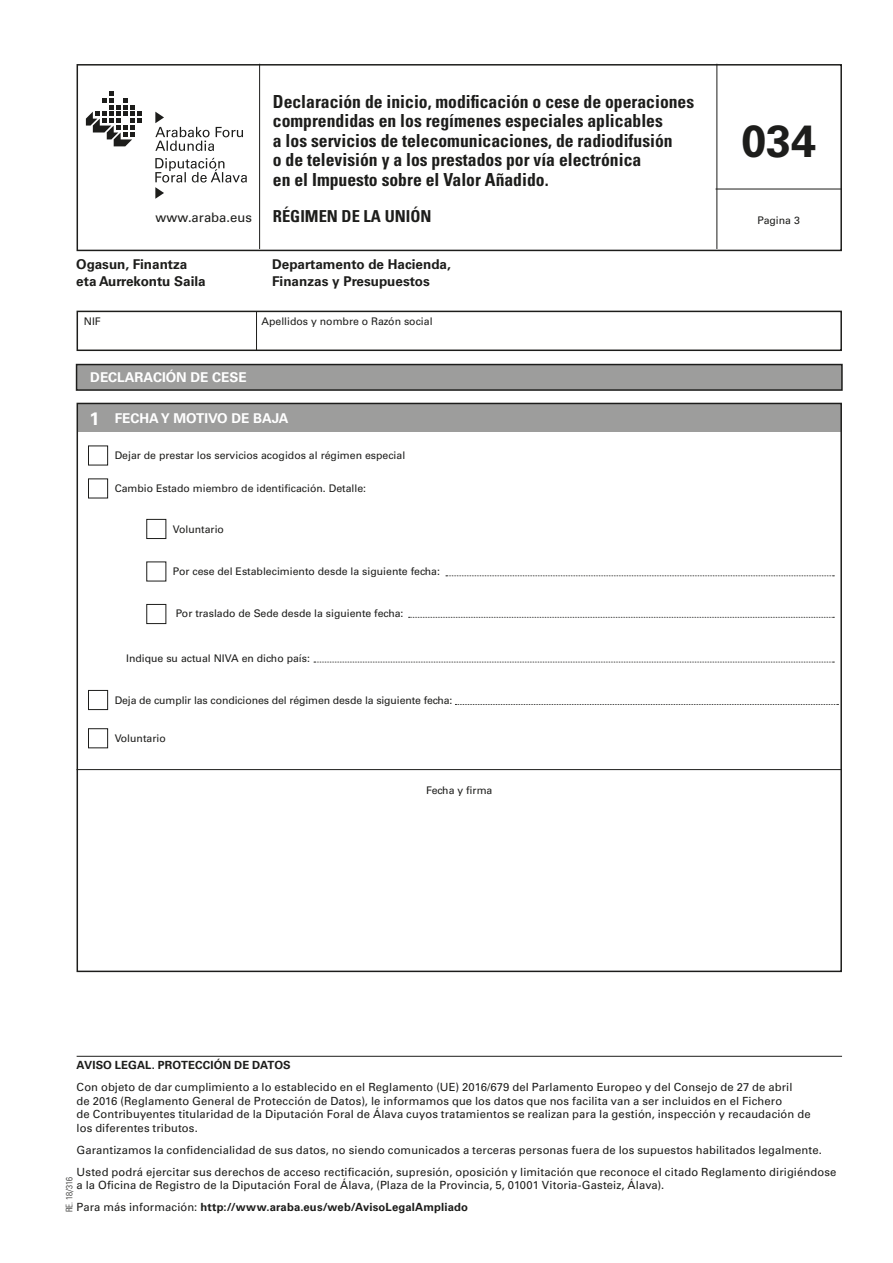
<style>
.page{position:relative;width:893px;height:1263px;background:#fff}
.page>*{position:absolute;margin:0;border:0;box-sizing:border-box;transform-origin:0 0}
.t1{font:700 45px "Univers LT Std";color:#1d1d1b}
.t2{font:700 condensed 18px/19.5px "Univers LT Std";color:#1d1d1b}
.t3{font:700 condensed 16.5px "Univers LT Std";color:#1d1d1b}
.t4{font:700 13.5px/16.5px "Univers LT Std";color:#1d1d1b}
.t5{font:700 13.5px "Univers LT Std";color:#fff}
.t6{font:13.05px "Univers LT Std";color:#1d1d1b}
.t7{font:11.25px/13.5px "Univers LT Std";letter-spacing:.01em;color:#1d1d1b}
.t8{font:700 11.25px "Univers LT Std";letter-spacing:.005em;color:#1d1d1b}
.t9{font:10.5px "Univers LT Std";color:#1d1d1b}
.t10{font:300 condensed 9px "Univers LT Std";color:#1d1d1b}
.s1{font-size:18px}
.s2{font-weight:700}
</style>
<div class="page">
<div style="left:77px;top:64px;width:765px;height:187px;border:2px solid #1d1d1b"></div>
<hr style="left:716px;top:64px;width:1px;height:185px;background:#1d1d1b">
<hr style="left:259px;top:64px;width:1px;height:185px;background:#1d1d1b">
<svg style="left:86px;top:91px;width:55px;height:55px"></svg>
<svg style="left:155px;top:112px;width:88px;height:39px"></svg>
<svg style="left:155px;top:158px;width:92px;height:41px"></svg>
<div style="left:77px;top:311px;width:765px;height:40px;border:2px solid #1d1d1b"></div>
<hr style="left:716px;top:189px;width:126px;height:1px;background:#1d1d1b">
<hr style="left:256px;top:311px;width:1px;height:39px;background:#1d1d1b">
<div style="left:77px;top:364px;width:765px;height:26px;background:#9d9d9c"></div>
<div style="left:76px;top:364px;width:767px;height:27px;border:2px solid #1d1d1b"></div>
<div style="left:78px;top:404px;width:763px;height:27px;background:#9d9d9c"></div>
<div style="left:88px;top:445px;width:20px;height:20px;border:1px solid #1d1d1b"></div>
<div style="left:88px;top:690px;width:20px;height:20px;border:1px solid #1d1d1b"></div>
<svg style="left:446px;top:575px;width:388px;height:1px"></svg>
<svg style="left:409px;top:617px;width:425px;height:1px"></svg>
<svg style="left:314px;top:662px;width:520px;height:1px"></svg>
<div style="left:88px;top:478px;width:20px;height:20px;border:1px solid #1d1d1b"></div>
<div style="left:88px;top:728px;width:20px;height:20px;border:1px solid #1d1d1b"></div>
<div style="left:146px;top:519px;width:20px;height:20px;border:1px solid #1d1d1b"></div>
<div style="left:146px;top:604px;width:20px;height:20px;border:1px solid #1d1d1b"></div>
<svg style="left:455px;top:704px;width:383px;height:1px"></svg>
<hr style="left:77px;top:769px;width:765px;height:1px;background:#1d1d1b">
<hr style="left:77px;top:1056px;width:765px;height:1px;background:#1d1d1b">
<p class="t6" style="left:156px;top:210px;width:98px">www.araba.eus</p>
<p class="t2" style="left:273px;top:91px;width:423px">Declaración de inicio, modificación o cese de operaciones comprendidas en los regímenes especiales aplicables<br>a los servicios de telecomunicaciones, de radiodifusión<br>o de televisión y a los prestados por vía electrónica<br>en el Impuesto sobre el Valor Añadido.</p>
<h3 class="t3" style="left:273px;top:206px;width:160px">RÉGIMEN DE LA UNIÓN</h3>
<p class="t4" style="left:76px;top:256px;width:131px">Ogasun, Finantza eta Aurrekontu Saila</p>
<p class="t4" style="left:272px;top:256px;width:180px">Departamento de Hacienda,<br>Finanzas y Presupuestos</p>
<p class="t9" style="left:84px;top:315px;width:18px">NIF</p>
<p class="t9" style="left:261px;top:315px;width:173px">Apellidos y nombre o Razón social</p>
<p class="t5" style="left:90px;top:369px;width:158px">DECLARACIÓN DE CESE</p>
<p class="t5" style="left:90px;top:410px;width:201px"><span class="s1">1</span> FECHA Y MOTIVO DE BAJA</p>
<p class="t9" style="left:115px;top:449px;width:292px">Dejar de prestar los servicios acogidos al régimen especial</p>
<p class="t9" style="left:115px;top:482px;width:253px">Cambio Estado miembro de identificación. Detalle:</p>
<p class="t9" style="left:173px;top:523px;width:53px">Voluntario</p>
<p class="t9" style="left:173px;top:565px;width:268px">Por cese del Establecimiento desde la siguiente fecha:</p>
<p class="t9" style="left:176px;top:607px;width:229px">Por traslado de Sede desde la siguiente fecha:</p>
<p class="t9" style="left:126px;top:652px;width:185px">Indique su actual NIVA en dicho país:</p>
<p class="t9" style="left:115px;top:694px;width:339px">Deja de cumplir las condiciones del régimen desde la siguiente fecha:</p>
<p class="t9" style="left:115px;top:732px;width:53px">Voluntario</p>
<p class="t9" style="left:426px;top:784px;width:68px">Fecha y firma</p>
<h1 class="t1" style="left:741px;top:114px;width:77px">034</h1>
<p class="t9" style="left:758px;top:215px;width:44px">Pagina 3</p>
<p class="t8" style="left:77px;top:1059px;width:216px">AVISO LEGAL. PROTECCIÓN DE DATOS</p>
<p class="t7" style="left:77px;top:1081px;width:735px">Con objeto de dar cumplimiento a lo establecido en el Reglamento (UE) 2016/679 del Parlamento Europeo y del Consejo de 27 de abril<br>de 2016 (Reglamento General de Protección de Datos), le informamos que los datos que nos facilita van a ser incluidos en el Fichero<br>de Contribuyentes titularidad de la Diputación Foral de Álava cuyos tratamientos se realizan para la gestión, inspección y recaudación de los diferentes tributos.</p>
<p class="t7" style="left:77px;top:1139px;width:761px;line-height:22px">Garantizamos la confidencialidad de sus datos, no siendo comunicados a terceras personas fuera de los supuestos habilitados legalmente.<br>Usted podrá ejercitar sus derechos de acceso rectificación, supresión, oposición y limitación que reconoce el citado Reglamento dirigiéndose</p>
<p class="t7" style="left:77px;top:1174px;width:589px;line-height:22px">a la Oficina de Registro de la Diputación Foral de Álava, (Plaza de la Provincia, 5, 01001 Vitoria-Gasteiz, Álava).<br>Para más información: <span class="s2">http://www.araba.eus/web/AvisoLegalAmpliado</span></p>
<p class="t10" style="left:64px;top:1212px;width:37px;rotate:-90deg">RE. 18/316</p>
</div>
